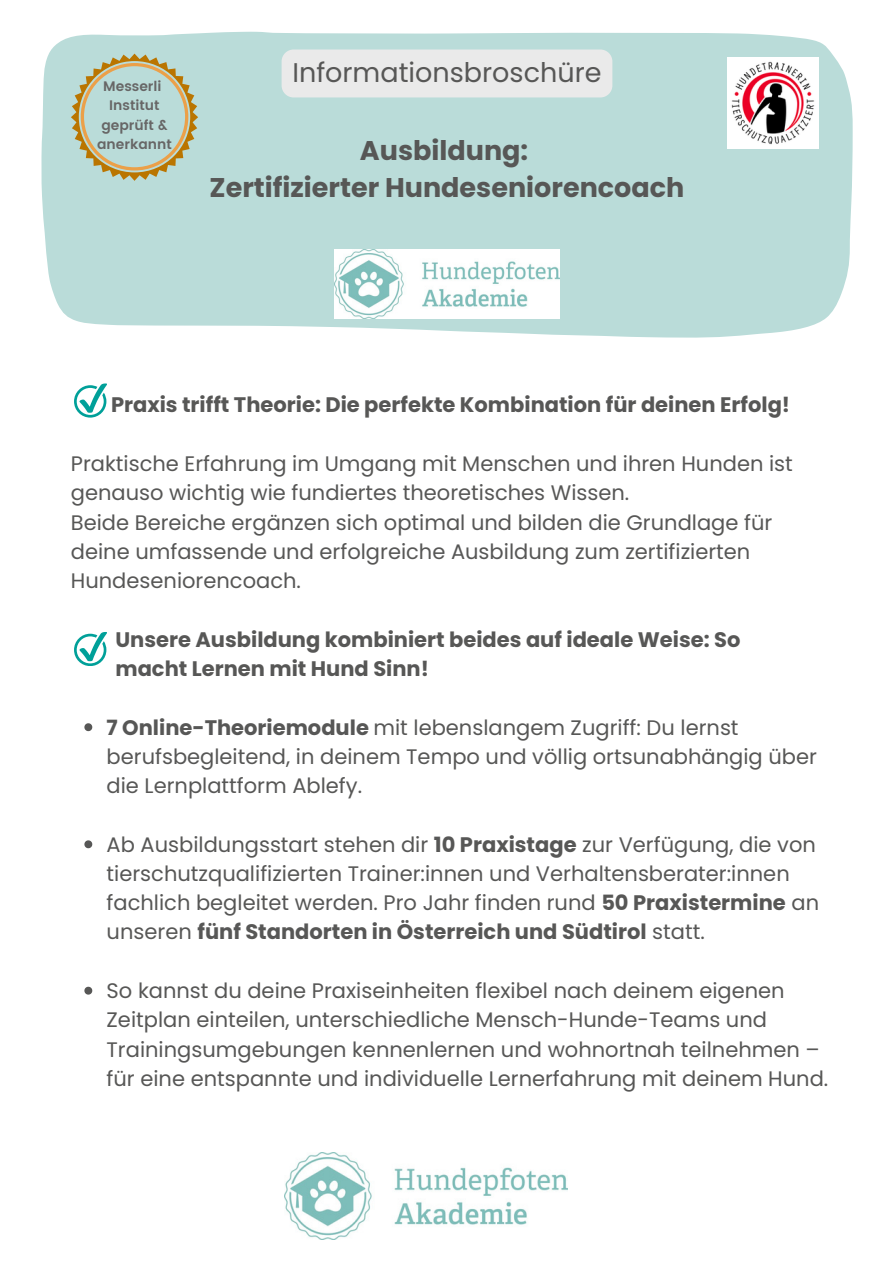
<style>
.page{position:relative;width:894px;height:1264px;background:#fff}
.page>*{position:absolute;margin:0;border:0;box-sizing:border-box;transform-origin:0 0}
.t1{font:700 27px/37.2px "Poppins";color:#575756;text-align:center}
.t2{font:27px "Poppins";color:#575756}
.t3{font:21px/29.2px "Poppins";color:#575756}
.t4{font:700 21px/29.2px "Poppins";color:#575756}
.t5{font:600 13.8px/19.2px "Poppins";color:#676666;text-align:center}
.s1{font-weight:700}
</style>
<div class="page">
<div style="left:41px;top:32px;width:811px;height:306px;background:#badcd9"></div>
<img style="left:335px;top:250px;width:224px;height:68px">
<img style="left:727px;top:58px;width:91px;height:91px">
<div style="left:281px;top:49px;width:331px;height:48px;background:#eaeaea"></div>
<svg style="left:71px;top:54px;width:127px;height:127px;background:#bdcbb5"></svg>
<svg style="left:84px;top:723px;width:8px;height:8px"></svg>
<svg style="left:84px;top:840px;width:8px;height:8px"></svg>
<svg style="left:84px;top:986px;width:8px;height:8px"></svg>
<img style="left:284px;top:1152px;width:283px;height:86px">
<svg style="left:74px;top:383px;width:33px;height:34px"></svg>
<svg style="left:74px;top:632px;width:33px;height:33px"></svg>
<p class="t5" style="left:97px;top:77px;width:76px">Messerli<br>Institut geprüft &amp; anerkannt</p>
<p class="t2" style="left:292px;top:54px;width:310px">Informationsbroschüre</p>
<p class="t1" style="left:209px;top:131px;width:476px">Ausbildung:<br>Zertifizierter Hundeseniorencoach</p>
<p class="t4" style="left:111px;top:390px;width:680px">Praxis trifft Theorie: Die perfekte Kombination für deinen Erfolg!</p>
<p class="t3" style="left:71px;top:449px;width:723px">Praktische Erfahrung im Umgang mit Menschen und ihren Hunden ist genauso wichtig wie fundiertes theoretisches Wissen.<br>Beide Bereiche ergänzen sich optimal und bilden die Grundlage für deine umfassende und erfolgreiche Ausbildung zum zertifizierten Hundeseniorencoach.</p>
<p class="t4" style="left:115px;top:624px;width:626px">Unsere Ausbildung kombiniert beides auf ideale Weise: So macht Lernen mit Hund Sinn!</p>
<p class="t3" style="left:107px;top:712px;width:711px"><span class="s1">7 Online-Theoriemodule</span> mit lebenslangem Zugriff: Du lernst berufsbegleitend, in deinem Tempo und völlig ortsunabhängig über die Lernplattform Ablefy.</p>
<p class="t3" style="left:107px;top:829px;width:713px">Ab Ausbildungsstart stehen dir <span class="s1">10 Praxistage</span> zur Verfügung, die von tierschutzqualifizierten Trainer:innen und Verhaltensberater:innen fachlich begleitet werden. Pro Jahr finden rund <span class="s1">50 Praxistermine</span> an unseren <span class="s1">fünf Standorten in Österreich und Südtirol</span> statt.</p>
<p class="t3" style="left:107px;top:976px;width:723px">So kannst du deine Praxiseinheiten flexibel nach deinem eigenen Zeitplan einteilen, unterschiedliche Mensch-Hunde-Teams und Trainingsumgebungen kennenlernen und wohnortnah teilnehmen – für eine entspannte und individuelle Lernerfahrung mit deinem Hund.</p>
</div>
